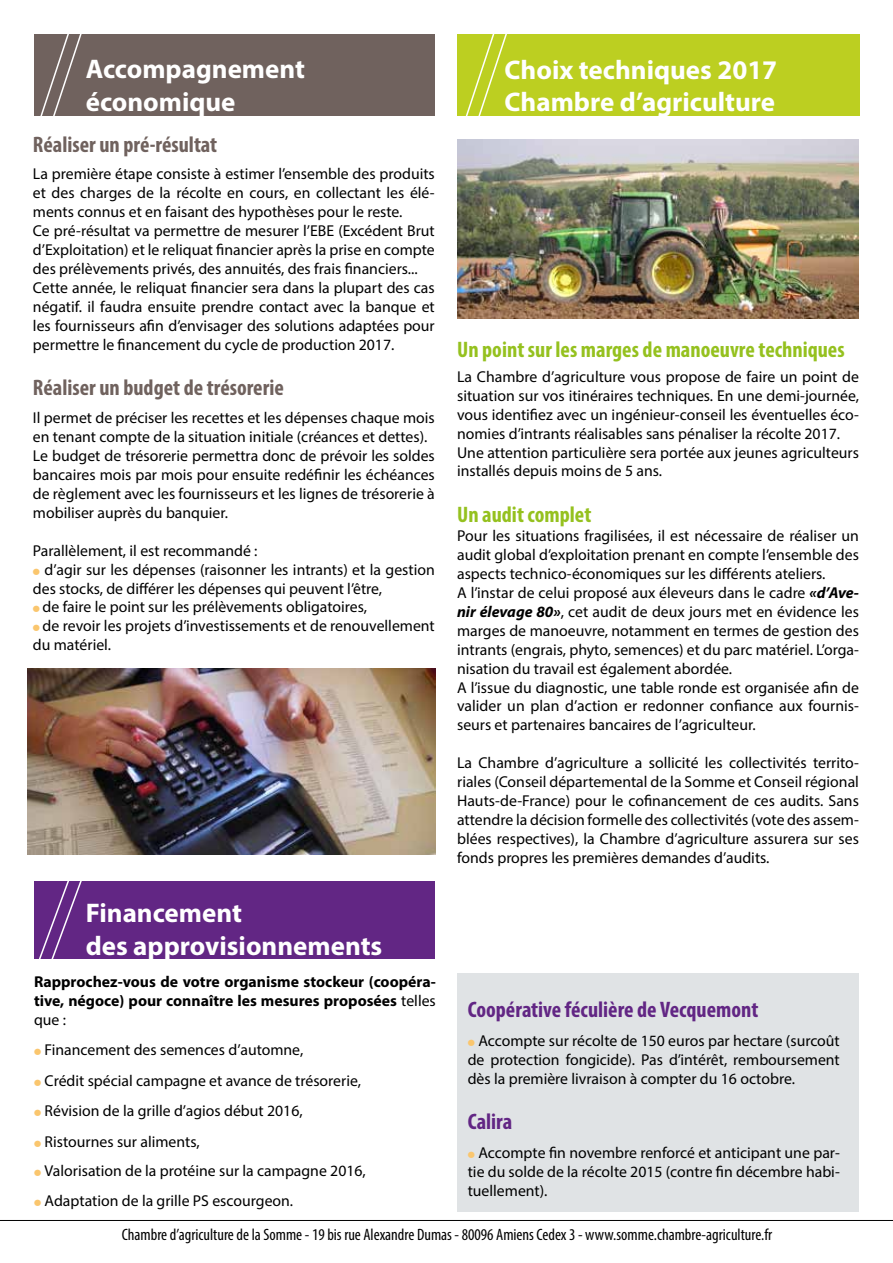
<style>
.page{position:relative;width:893px;height:1263px;background:#fff}
.page>*{position:absolute;margin:0;border:0;box-sizing:border-box;transform-origin:0 0}
.t1{font:700 27px/32.4px "Myriad Pro";color:#fff}
.t2{font:700 condensed 22.5px "Myriad Pro";color:#95c11f}
.t3{font:700 condensed 22.5px "Myriad Pro";color:#70625e}
.t4{font:700 condensed 22.5px "Myriad Pro";color:#622684}
.t5{font:condensed 16.5px "Myriad Pro";color:#000}
.t6{font:15.75px/18.9px "Myriad Pro";color:#000}
.t7{font:700 15.75px/18.9px "Myriad Pro";color:#000;text-align:justify}
.s1{color:#fac66e}
.s2{font-weight:400}
.s3{font-weight:700;font-style:italic}
</style>
<div class="page">
<div style="left:457px;top:974px;width:402px;height:238px;background:#e0e3e5"></div>
<div style="left:34px;top:881px;width:401px;height:78px;background:#622684"></div>
<svg style="left:39px;top:881px;width:43px;height:78px"></svg>
<div style="left:34px;top:34px;width:401px;height:82px;background:#70625e"></div>
<svg style="left:40px;top:34px;width:42px;height:82px"></svg>
<div style="left:457px;top:35px;width:403px;height:81px;background:#bccf21"></div>
<svg style="left:457px;top:34px;width:56px;height:82px"></svg>
<img style="left:28px;top:669px;width:408px;height:186px">
<img style="left:457px;top:139px;width:402px;height:180px">
<hr style="left:0;top:1220px;width:893px;height:1px;background:#000">
<h1 class="t1" style="left:86px;top:52px;width:221px">Accompagnement économique</h1>
<h2 class="t3" style="left:33px;top:130px;width:186px">Réaliser un pré-résultat</h2>
<p class="t6" style="left:33px;top:164px;width:403px">La première étape consiste à estimer l’ensemble des produits et des charges de la récolte en cours, en collectant les élé&shy;ments connus et en faisant des hypothèses pour le reste.<br>Ce pré-résultat va permettre de mesurer l’EBE (Excédent Brut d’Exploitation) et le reliquat financier après la prise en compte des prélèvements privés, des annuités, des frais financiers...<br>Cette année, le reliquat financier sera dans la plupart des cas négatif. il faudra ensuite prendre contact avec la banque et les fournisseurs afin d’envisager des solutions adaptées pour permettre le financement du cycle de production 2017.</p>
<h2 class="t3" style="left:33px;top:374px;width:252px">Réaliser un budget de trésorerie</h2>
<p class="t6" style="left:33px;top:408px;width:403px">Il permet de préciser les recettes et les dépenses chaque mois en tenant compte de la situation initiale (créances et dettes).<br>Le budget de trésorerie permettra donc de prévoir les soldes bancaires mois par mois pour ensuite redéfinir les échéances de règlement avec les fournisseurs et les lignes de trésorerie à mobiliser auprès du banquier.</p>
<p class="t6" style="left:33px;top:541px;width:226px">Parallèlement, il est recommandé :</p>
<p class="t6" style="left:33px;top:560px;width:403px"><span class="s1">●</span> d’agir sur les dépenses (raisonner les intrants) et la gestion des stocks, de différer les dépenses qui peuvent l’être,</p>
<p class="t6" style="left:33px;top:597px;width:336px"><span class="s1">●</span> de faire le point sur les prélèvements obligatoires,</p>
<p class="t6" style="left:33px;top:616px;width:403px"><span class="s1">●</span> de revoir les projets d’investissements et de renouvellement du matériel.</p>
<h1 class="t1" style="left:86px;top:896px;width:298px">Financement<br>des approvisionnements</h1>
<p class="t7" style="left:34px;top:971px;width:403px">Rapprochez-vous de votre organisme stockeur (coopéra&shy;tive, négoce) pour connaître les mesures proposées <span class="s2">telles que :</span></p>
<p class="t6" style="left:34px;top:1040px;width:271px"><span class="s1">●</span> Financement des semences d’automne,</p>
<p class="t6" style="left:34px;top:1071px;width:328px"><span class="s1">●</span> Crédit spécial campagne et avance de trésorerie,</p>
<p class="t6" style="left:34px;top:1101px;width:270px"><span class="s1">●</span> Révision de la grille d’agios début 2016,</p>
<p class="t6" style="left:34px;top:1132px;width:167px"><span class="s1">●</span> Ristournes sur aliments,</p>
<p class="t6" style="left:34px;top:1161px;width:333px"><span class="s1">●</span> Valorisation de la protéine sur la campagne 2016,</p>
<p class="t6" style="left:34px;top:1191px;width:261px"><span class="s1">●</span> Adaptation de la grille PS escourgeon.</p>
<h1 class="t1" style="left:505px;top:52px;width:274px">Choix techniques 2017<br>Chambre d’agriculture</h1>
<h2 class="t2" style="left:457px;top:335px;width:389px">Un point sur les marges de manoeuvre techniques</h2>
<p class="t6" style="left:457px;top:367px;width:403px">La Chambre d’agriculture vous propose de faire un point de situation sur vos itinéraires techniques. En une demi-journée, vous identifiez avec un ingénieur-conseil les éventuelles éco&shy;nomies d’intrants réalisables sans pénaliser la récolte 2017.<br>Une attention particulière sera portée aux jeunes agriculteurs installés depuis moins de 5 ans.</p>
<h2 class="t2" style="left:457px;top:501px;width:136px">Un audit complet</h2>
<p class="t6" style="left:457px;top:526px;width:403px">Pour les situations fragilisées, il est nécessaire de réaliser un audit global d’exploitation prenant en compte l’ensemble des aspects technico-économiques sur les différents ateliers.<br>A l’instar de celui proposé aux éleveurs dans le cadre <span class="s3">«d’Ave&shy;nir élevage 80»</span>, cet audit de deux jours met en évidence les marges de manoeuvre, notamment en termes de gestion des intrants (engrais, phyto, semences) et du parc matériel. L’orga&shy;nisation du travail est également abordée.<br>A l’issue du diagnostic, une table ronde est organisée afin de valider un plan d’action er redonner confiance aux fournis&shy;seurs et partenaires bancaires de l’agriculteur.</p>
<p class="t6" style="left:457px;top:753px;width:403px;text-align:justify">La Chambre d’agriculture a sollicité les collectivités territo&shy;riales (Conseil départemental de la Somme et Conseil régional Hauts-de-France) pour le cofinancement de ces audits. Sans attendre la décision formelle des collectivités (vote des assem&shy;blées respectives), la Chambre d’agriculture assurera sur ses fonds propres les premières demandes d’audits.</p>
<h2 class="t4" style="left:468px;top:995px;width:292px">Coopérative féculière de Vecquemont</h2>
<p class="t6" style="left:468px;top:1031px;width:374px;text-align:justify"><span class="s1">●</span> Accompte sur récolte de 150 euros par hectare (surcoût de protection fongicide). Pas d’intérêt, remboursement dès la première livraison à compter du 16 octobre.</p>
<h2 class="t4" style="left:468px;top:1108px;width:46px">Calira</h2>
<p class="t6" style="left:468px;top:1143px;width:374px;text-align:justify"><span class="s1">●</span> Accompte fin novembre renforcé et anticipant une par&shy;tie du solde de la récolte 2015 (contre fin décembre habi&shy;tuellement).</p>
<p class="t5" style="left:122px;top:1225px;width:652px">Chambre d’agriculture de la Somme - 19 bis rue Alexandre Dumas - 80096 Amiens Cedex 3 - www.somme.chambre-agriculture.fr</p>
</div>
